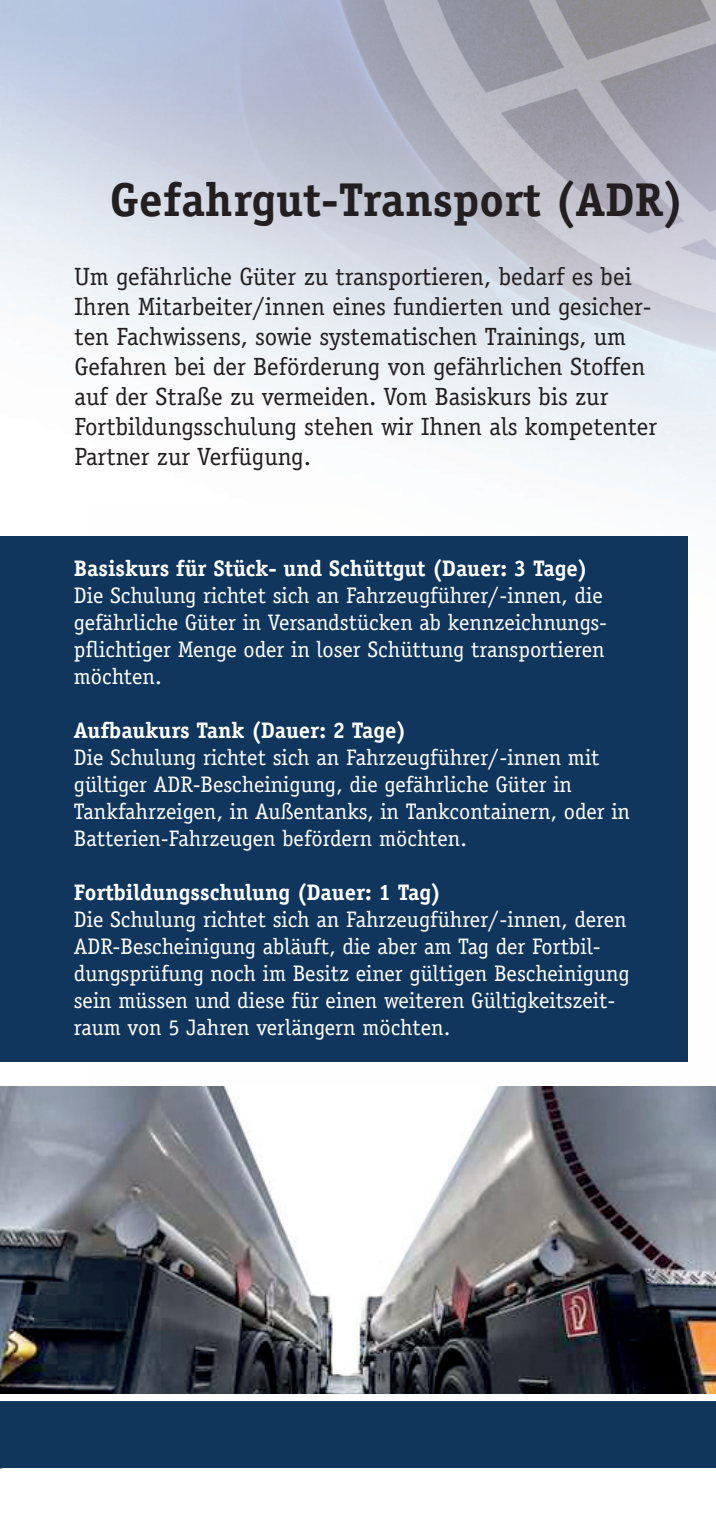
<style>
.page{position:relative;width:716px;height:1531px;background:#fff}
.page>*{position:absolute;margin:0;border:0;box-sizing:border-box;transform-origin:0 0}
.t1{font:700 47.5px "Officina Serif";color:#231f20}
.t2{font:25px/30px "Officina Serif";color:#231f20}
.t3{font:22.5px/27px "Officina Serif";color:#fff}
.t4{font:700 22.5px "Officina Serif";color:#fff}
</style>
<div class="page">
<svg style="left:0;top:1393px;width:716px;height:75px;background:#264869"></svg>
<img style="left:90px;top:0;width:626px;height:1087px">
<img style="left:0;top:0;width:90px;height:1087px">
<img style="left:0;top:1087px;width:716px;height:306px">
<div style="left:0;top:536px;width:687px;height:525px;background:#10365e"></div>
<h1 class="t1" style="left:110px;top:170px;width:576px">Gefahrgut-Transport (ADR)</h1>
<p class="t2" style="left:74px;top:261px;width:584px">Um gefährliche Güter zu transportieren, bedarf es bei Ihren Mitarbeiter/innen eines fundierten und gesicher&shy;ten Fachwissens, sowie systematischen Trainings, um Gefahren bei der Beförderung von gefährlichen Stoffen auf der Straße zu vermeiden. Vom Basiskurs bis zur Fortbildungsschulung stehen wir Ihnen als kompetenter Partner zur Verfügung.</p>
<p class="t4" style="left:74px;top:554px;width:515px">Basiskurs für Stück- und Schüttgut (Dauer: 3 Tage)</p>
<p class="t3" style="left:74px;top:582px;width:535px">Die Schulung richtet sich an Fahrzeugführer/-innen, die gefährliche Güter in Versandstücken ab kennzeichnungs&shy;pflichtiger Menge oder in loser Schüttung transportieren möchten.</p>
<p class="t4" style="left:74px;top:716px;width:334px">Aufbaukurs Tank (Dauer: 2 Tage)</p>
<p class="t3" style="left:74px;top:744px;width:558px">Die Schulung richtet sich an Fahrzeugführer/-innen mit gültiger ADR-Bescheinigung, die gefährliche Güter in Tankfahrzeigen, in Außentanks, in Tankcontainern, oder in Batterien-Fahrzeugen befördern möchten.</p>
<p class="t4" style="left:74px;top:878px;width:369px">Fortbildungsschulung (Dauer: 1 Tag)</p>
<p class="t3" style="left:74px;top:906px;width:557px">Die Schulung richtet sich an Fahrzeugführer/-innen, deren ADR-Bescheinigung abläuft, die aber am Tag der Fortbil&shy;dungsprüfung noch im Besitz einer gültigen Bescheinigung sein müssen und diese für einen weiteren Gültigkeitszeit&shy;raum von 5 Jahren verlängern möchten.</p>
</div>
